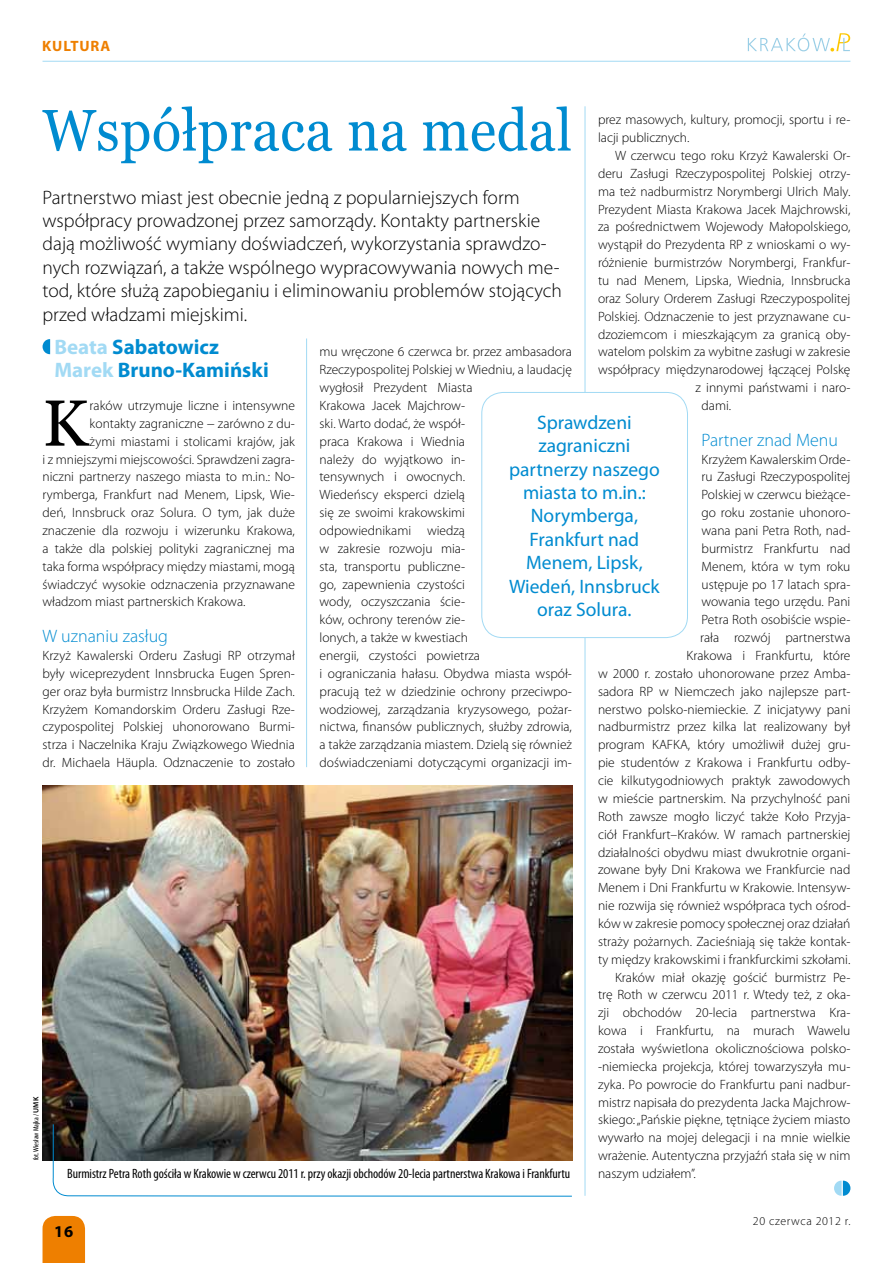
<style>
.page{position:relative;width:893px;height:1263px;background:#fff}
.page>*{position:absolute;margin:0;border:0;box-sizing:border-box;transform-origin:0 0}
.t1{font:65.1px "Georgia";color:#000}
.t2{font:58.5px "Georgia";letter-spacing:.01em;color:#008bd0;scale:.93 1}
.t3{font:700 21px/22.5px "Myriad Pro";color:#008bd0}
.t4{font:300 19.5px/23.4px "Myriad Pro";color:#000}
.t5{font:19.5px/23.4px "Myriad Pro";color:#008bd0;text-align:center}
.t6{font:300 18px "Myriad Pro";color:#008bd0}
.t7{font:700 16.5px "Myriad Pro";color:#000}
.t8{font:700 15px "Myriad Pro";color:#ee7f00}
.t9{font:300 13.5px/17.9px "Myriad Pro";color:#000}
.t10{font:condensed 13.5px "Myriad Pro";letter-spacing:-.005em;color:#000}
.t11{font:300 12px "Myriad Pro";letter-spacing:.05em;color:#000}
.t12{font:condensed 7.5px "Myriad Pro";color:#000}
.s1{color:#a2daf4}
.s2{font-weight:600;font-stretch:normal}
</style>
<div class="page">
<div style="left:43px;top:1216px;width:42px;height:47px;background:#ee7f00"></div>
<hr style="left:43px;top:61px;width:807px;height:1px;background:#a2daf4">
<svg style="left:748px;top:33px;width:102px;height:19px"></svg>
<img style="left:43px;top:785px;width:529px;height:375px">
<svg style="left:834px;top:1180px;width:16px;height:16px"></svg>
<hr style="left:585px;top:106px;width:1px;height:1090px;background:#a2daf4">
<hr style="left:306px;top:338px;width:1px;height:429px;background:#a2daf4">
<svg style="left:51px;top:1123px;width:522px;height:74px"></svg>
<svg style="left:43px;top:339px;width:7px;height:15px"></svg>
<div style="left:482px;top:392px;width:205px;height:246px;background:#fff;border-radius:21px"></div>
<div style="left:481px;top:392px;width:207px;height:246px;border:1px solid #a2daf4;border-radius:21px"></div>
<p class="t8" style="left:42px;top:36px;width:11px">kultura</p>
<h2 class="t2" style="left:43px;top:95px;width:571px">Współpraca na medal</h2>
<p class="t4" style="left:43px;top:185px;width:521px">Partnerstwo miast jest obecnie jedną z popularniejszych form współpracy prowadzonej przez samorządy. Kontakty partnerskie dają możliwość wymiany doświadczeń, wykorzystania sprawdzo&shy;nych rozwiązań, a także wspólnego wypracowywania nowych me&shy;tod, które służą zapobieganiu i eliminowaniu problemów stojących przed władzami miejskimi.</p>
<p class="t9" style="left:598px;top:111px;width:254px">prez masowych, kultury, promocji, sportu i re&shy;lacji publicznych.</p>
<p class="t9" style="left:615px;top:146px;width:237px">W czerwcu tego roku Krzyż Kawalerski Or-</p>
<p class="t9" style="left:598px;top:164px;width:254px">deru Zasługi Rzeczypospolitej Polskiej otrzy-</p>
<p class="t9" style="left:598px;top:182px;width:254px">ma też nadburmistrz Norymbergi Ulrich Maly.</p>
<p class="t9" style="left:598px;top:200px;width:254px">Prezydent Miasta Krakowa Jacek Majchrowski,</p>
<p class="t9" style="left:598px;top:218px;width:254px">za pośrednictwem Wojewody Małopolskiego,</p>
<p class="t9" style="left:598px;top:236px;width:254px">wystąpił do Prezydenta RP z wnioskami o wy-</p>
<p class="t9" style="left:598px;top:254px;width:254px">różnienie burmistrzów Norymbergi, Frankfur-</p>
<p class="t9" style="left:598px;top:271px;width:254px">tu nad Menem, Lipska, Wiednia, Innsbrucka</p>
<p class="t9" style="left:598px;top:289px;width:254px">oraz Solury Orderem Zasługi Rzeczypospolitej</p>
<p class="t9" style="left:598px;top:307px;width:254px">Polskiej. Odznaczenie to jest przyznawane cu-</p>
<p class="t9" style="left:598px;top:325px;width:254px">dzoziemcom i mieszkającym za granicą oby-</p>
<p class="t9" style="left:598px;top:343px;width:254px">watelom polskim za wybitne zasługi w zakresie</p>
<p class="t9" style="left:598px;top:361px;width:254px">współpracy międzynarodowej łączącej Polskę</p>
<p class="t9" style="left:695px;top:379px;width:156px">z innymi państwami i naro-</p>
<p class="t9" style="left:701px;top:396px;width:31px">dami.</p>
<h3 class="t6" style="left:701px;top:429px;width:138px">Partner znad Menu</h3>
<p class="t9" style="left:598px;top:450px;width:254px;text-align:right">Krzyżem Kawalerskim Orde-<br>ru Zasługi Rzeczypospolitej<br>Polskiej w czerwcu bieżące-<br>go roku zostanie uhonoro-<br>wana pani Petra Roth, nad-<br>burmistrz Frankfurtu nad<br>Menem, która w tym roku<br>ustępuje po 17 latach spra-<br>wowania tego urzędu. Pani<br>Petra Roth osobiście wspie-<br>rała rozwój partnerstwa<br>Krakowa i Frankfurtu, które<br>w 2000 r. zostało uhonorowane przez Amba&shy;sadora RP w Niemczech jako najlepsze part&shy;nerstwo polsko-niemieckie. Z inicjatywy pani nadburmistrz przez kilka lat realizowany był program KAFKA, który umożliwił dużej gru&shy;pie studentów z Krakowa i Frankfurtu odby&shy;cie kilkutygodniowych praktyk zawodowych w mieście partnerskim. Na przychylność pani Roth zawsze mogło liczyć także Koło Przyja&shy;ciół Frankfurt–Kraków. W ramach partnerskiej działalności obydwu miast dwukrotnie organi&shy;zowane były Dni Krakowa we Frankfurcie nad Menem i Dni Frankfurtu w Krakowie. Intensyw&shy;nie rozwija się również współpraca tych ośrod&shy;ków w zakresie pomocy społecznej oraz działań straży pożarnych. Zacieśniają się także kontak&shy;ty między krakowskimi i frankfurckimi szkołami.<br>Kraków miał okazję gościć burmistrz Pe&shy;trę Roth w czerwcu 2011 r. Wtedy też, z oka&shy;zji obchodów 20-lecia partnerstwa Kra&shy;kowa i Frankfurtu, na murach Wawelu została wyświetlona okolicznościowa polsko--niemiecka projekcja, której towarzyszyła mu&shy;zyka. Po powrocie do Frankfurtu pani nadbur&shy;mistrz napisała do prezydenta Jacka Majchrow&shy;skiego: „Pańskie piękne, tętniące życiem miasto wywarło na mojej delegacji i na mnie wielkie wrażenie. Autentyczna przyjaźń stała się w nim</p>
<h3 class="t3" style="left:54px;top:335px;width:216px"><span class="s1">Beata</span> Sabatowicz<br><span class="s1">Marek</span> Bruno-Kamiński</h3>
<p class="t9" style="left:320px;top:343px;width:254px">mu wręczone 6 czerwca br. przez ambasadora<br>Rzeczypospolitej Polskiej w Wiedniu, a laudację wygłosił Prezydent Miasta<br>Krakowa Jacek Majchrow-<br>ski. Warto dodać, że współ-<br>praca Krakowa i Wiednia<br>należy do wyjątkowo in-<br>tensywnych i owocnych.<br>Wiedeńscy eksperci dzielą<br>się ze swoimi krakowskimi<br>odpowiednikami wiedzą<br>w zakresie rozwoju mia-<br>sta, transportu publiczne-<br>go, zapewnienia czystości<br>wody, oczyszczania ście-<br>ków, ochrony terenów zie-<br>lonych, a także w kwestiach<br>energii, czystości powietrza<br>i ograniczania hałasu. Obydwa miasta współ&shy;pracują też w dziedzinie ochrony przeciwpo&shy;wodziowej, zarządzania kryzysowego, pożar&shy;nictwa, finansów publicznych, służby zdrowia, a także zarządzania miastem. Dzielą się również doświadczeniami dotyczącymi organizacji im-</p>
<h1 class="t1" style="left:43px;top:384px;width:47px">K</h1>
<p class="t9" style="left:90px;top:396px;width:207px">raków utrzymuje liczne i intensywne</p>
<h3 class="t5" style="left:509px;top:410px;width:152px">Sprawdzeni zagraniczni partnerzy naszego miasta to m.in.:<br>Norymberga,<br>Frankfurt nad<br>Menem, Lipsk,<br>Wiedeń, Innsbruck oraz Solura.</h3>
<p class="t9" style="left:90px;top:414px;width:207px">kontakty zagraniczne − zarówno z du-</p>
<p class="t9" style="left:90px;top:432px;width:207px">żymi miastami i stolicami krajów, jak</p>
<p class="t9" style="left:43px;top:450px;width:254px">i z mniejszymi miejscowości. Sprawdzeni zagra-</p>
<p class="t9" style="left:43px;top:468px;width:254px">niczni partnerzy naszego miasta to m.in.: No-</p>
<p class="t9" style="left:43px;top:486px;width:254px">rymberga, Frankfurt nad Menem, Lipsk, Wie-</p>
<p class="t9" style="left:43px;top:504px;width:254px">deń, Innsbruck oraz Solura. O tym, jak duże</p>
<p class="t9" style="left:43px;top:521px;width:254px">znaczenie dla rozwoju i wizerunku Krakowa,</p>
<p class="t9" style="left:43px;top:539px;width:254px">a także dla polskiej polityki zagranicznej ma</p>
<p class="t9" style="left:43px;top:557px;width:254px">taka forma współpracy między miastami, mogą</p>
<p class="t9" style="left:43px;top:575px;width:254px">świadczyć wysokie odznaczenia przyznawane</p>
<p class="t9" style="left:43px;top:593px;width:204px">władzom miast partnerskich Krakowa.</p>
<h3 class="t6" style="left:43px;top:625px;width:127px">W uznaniu zasług</h3>
<p class="t9" style="left:43px;top:646px;width:254px;text-align:justify">Krzyż Kawalerski Orderu Zasługi RP otrzymał były wiceprezydent Innsbrucka Eugen Spren&shy;ger oraz była burmistrz Innsbrucka Hilde Zach.<br>Krzyżem Komandorskim Orderu Zasługi Rze&shy;czypospolitej Polskiej uhonorowano Burmi&shy;strza i Naczelnika Kraju Związkowego Wiednia dr. Michaela Häupla. Odznaczenie to zostało</p>
<p class="t12" style="left:32px;top:1160px;width:65px;rotate:-90deg">fot. Wiesław Majka / <span class="s2">UMK</span></p>
<p class="t10" style="left:67px;top:1165px;width:505px">Burmistrz Petra Roth gościła w Krakowie w czerwcu 2011 r. przy okazji obchodów 20-lecia partnerstwa Krakowa i Frankfurtu</p>
<p class="t9" style="left:598px;top:1164px;width:99px">naszym udziałem”.</p>
<p class="t7" style="left:54px;top:1221px;width:21px">16</p>
<p class="t11" style="left:753px;top:1213px;width:99px">20 czerwca 2012 r.</p>
</div>
